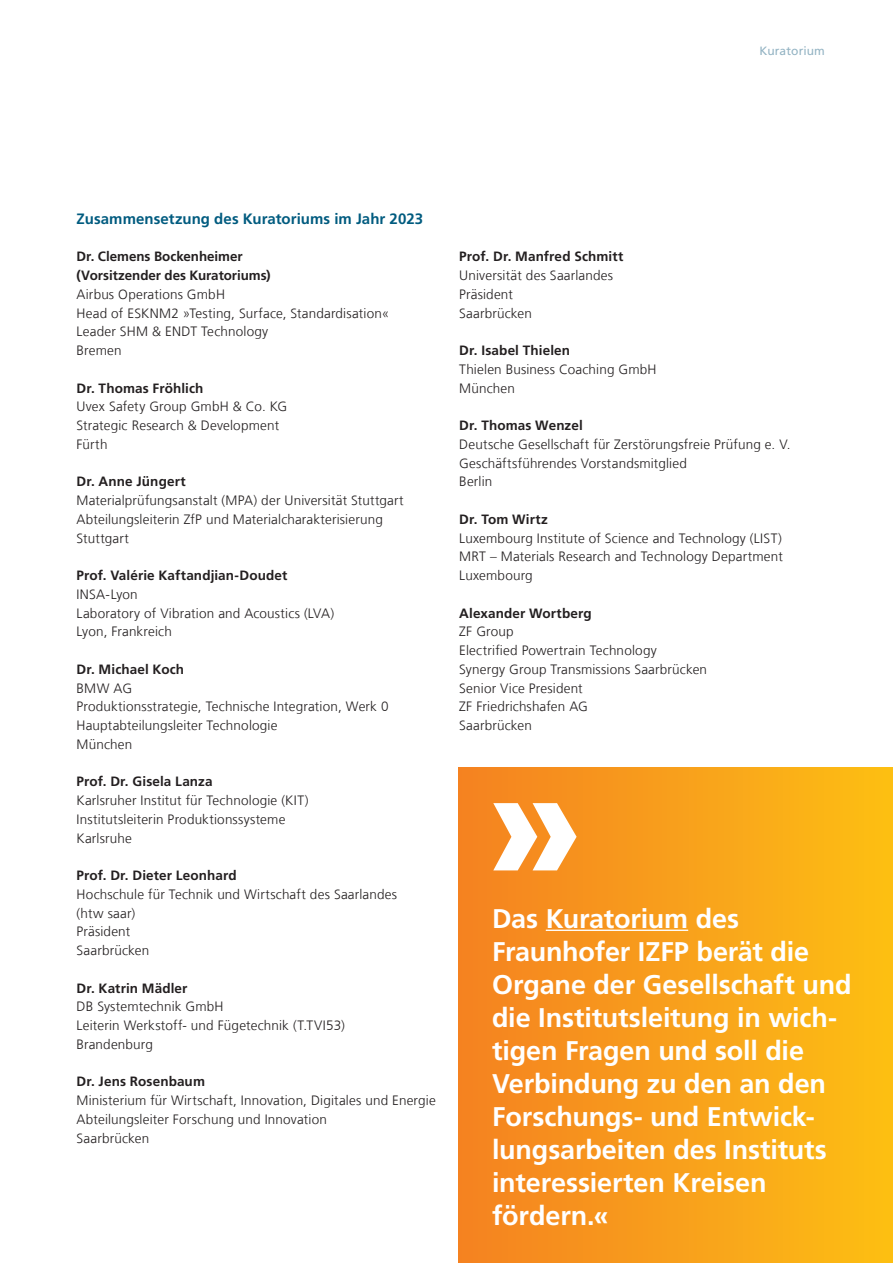
<style>
.page{position:relative;width:893px;height:1263px;background:#fff}
.page>*{position:absolute;margin:0;border:0;box-sizing:border-box;transform-origin:0 0}
.t1{font:900 165px "Frutiger LT Com";color:#fff}
.Zitat_18_22_weiss{font:700 27px/33px "Frutiger LT Com";letter-spacing:-.005em;color:#fff}
.Zwischenueberschrift_10_12_5_steel_blue_{font:700 15px "Frutiger LT Com";letter-spacing:.005em;color:#005b7f}
.Fliesstext_9_12_5_schwarz{font:300 13.5px/18.8px "Frutiger LT Com";letter-spacing:.015em;color:#231f20}
.Absatzueberschrift_9_12_5_schwarz_bold{font:700 13.5px/18.8px "Frutiger LT Com";letter-spacing:.01em;color:#231f20}
.t2{font:12px "Frutiger LT Com";letter-spacing:.005em;color:#93b3c3}
</style>
<div class="page">
<div style="left:458px;top:768px;width:435px;height:495px;background:linear-gradient(to right,#f48122,#fdbf14)"></div>
<hr style="left:546px;top:929px;width:142px;height:2px;background:#fff">
<p class="t2" style="left:760px;top:44px;width:67px">Kuratorium</p>
<p class="Zwischenueberschrift_10_12_5_steel_blue_" style="left:77px;top:210px;width:348px">Zusammensetzung des Kuratoriums im Jahr 2023</p>
<p class="Absatzueberschrift_9_12_5_schwarz_bold" style="left:77px;top:247px;width:196px">Dr. Clemens Bockenheimer -(Vorsitzender des Kuratoriums)</p>
<p class="Fliesstext_9_12_5_schwarz" style="left:77px;top:285px;width:150px">Airbus Operations GmbH</p>
<p class="Fliesstext_9_12_5_schwarz" style="left:77px;top:304px;width:314px">Head of ESKNM2 »Testing, Surface, Standardisation«</p>
<p class="Fliesstext_9_12_5_schwarz" style="left:77px;top:322px;width:193px">Leader SHM &amp; ENDT Technology</p>
<p class="Fliesstext_9_12_5_schwarz" style="left:77px;top:341px;width:47px">Bremen</p>
<p class="Absatzueberschrift_9_12_5_schwarz_bold" style="left:77px;top:379px;width:128px">Dr. Thomas Fröhlich</p>
<p class="Fliesstext_9_12_5_schwarz" style="left:77px;top:397px;width:212px">Uvex Safety Group GmbH &amp; Co. KG</p>
<p class="Fliesstext_9_12_5_schwarz" style="left:77px;top:416px;width:204px">Strategic Research &amp; Development</p>
<p class="Fliesstext_9_12_5_schwarz" style="left:77px;top:435px;width:32px">Fürth</p>
<p class="Absatzueberschrift_9_12_5_schwarz_bold" style="left:77px;top:472px;width:111px">Dr. Anne Jüngert</p>
<p class="Fliesstext_9_12_5_schwarz" style="left:77px;top:491px;width:329px">Materialprüfungsanstalt (MPA) der Universität Stuttgart</p>
<p class="Fliesstext_9_12_5_schwarz" style="left:77px;top:510px;width:308px">Abteilungsleiterin ZfP und Materialcharakterisierung</p>
<p class="Fliesstext_9_12_5_schwarz" style="left:77px;top:529px;width:54px">Stuttgart</p>
<p class="Absatzueberschrift_9_12_5_schwarz_bold" style="left:77px;top:566px;width:212px">Prof. Valérie Kaftandjian-Doudet</p>
<p class="Fliesstext_9_12_5_schwarz" style="left:77px;top:585px;width:63px">INSA-Lyon</p>
<p class="Fliesstext_9_12_5_schwarz" style="left:77px;top:604px;width:259px">Laboratory of Vibration and Acoustics (LVA)</p>
<p class="Fliesstext_9_12_5_schwarz" style="left:77px;top:622px;width:97px">Lyon, Frankreich</p>
<p class="Absatzueberschrift_9_12_5_schwarz_bold" style="left:77px;top:660px;width:109px">Dr. Michael Koch</p>
<p class="Fliesstext_9_12_5_schwarz" style="left:77px;top:679px;width:57px">BMW AG</p>
<p class="Fliesstext_9_12_5_schwarz" style="left:77px;top:697px;width:313px">Produktionsstrategie, Technische Integration, Werk 0</p>
<p class="Fliesstext_9_12_5_schwarz" style="left:77px;top:716px;width:203px">Hauptabteilungsleiter Technologie</p>
<p class="Fliesstext_9_12_5_schwarz" style="left:77px;top:735px;width:57px">München</p>
<p class="Absatzueberschrift_9_12_5_schwarz_bold" style="left:77px;top:772px;width:138px">Prof. Dr. Gisela Lanza</p>
<p class="Fliesstext_9_12_5_schwarz" style="left:77px;top:791px;width:233px">Karlsruher Institut für Technologie (KIT)</p>
<p class="Fliesstext_9_12_5_schwarz" style="left:77px;top:810px;width:210px">Institutsleiterin Produktionssysteme</p>
<p class="Fliesstext_9_12_5_schwarz" style="left:77px;top:829px;width:57px">Karlsruhe</p>
<p class="Absatzueberschrift_9_12_5_schwarz_bold" style="left:77px;top:866px;width:162px">Prof. Dr. Dieter Leonhard</p>
<p class="Fliesstext_9_12_5_schwarz" style="left:77px;top:885px;width:322px">Hochschule für Technik und Wirtschaft des Saarlandes (htw saar)</p>
<p class="Fliesstext_9_12_5_schwarz" style="left:77px;top:922px;width:55px">Präsident</p>
<p class="Fliesstext_9_12_5_schwarz" style="left:77px;top:941px;width:74px">Saarbrücken</p>
<p class="Absatzueberschrift_9_12_5_schwarz_bold" style="left:77px;top:979px;width:112px">Dr. Katrin Mädler</p>
<p class="Fliesstext_9_12_5_schwarz" style="left:77px;top:997px;width:149px">DB Systemtechnik GmbH</p>
<p class="Fliesstext_9_12_5_schwarz" style="left:77px;top:1016px;width:270px">Leiterin Werkstoff- und Fügetechnik (T.TVI53)</p>
<p class="Fliesstext_9_12_5_schwarz" style="left:77px;top:1035px;width:78px">Brandenburg</p>
<p class="Absatzueberschrift_9_12_5_schwarz_bold" style="left:77px;top:1072px;width:130px">Dr. Jens Rosenbaum</p>
<p class="Fliesstext_9_12_5_schwarz" style="left:77px;top:1091px;width:361px">Ministerium für Wirtschaft, Innovation, Digitales und Energie</p>
<p class="Fliesstext_9_12_5_schwarz" style="left:77px;top:1110px;width:252px">Abteilungsleiter Forschung und Innovation</p>
<p class="Fliesstext_9_12_5_schwarz" style="left:77px;top:1129px;width:74px">Saarbrücken</p>
<p class="Absatzueberschrift_9_12_5_schwarz_bold" style="left:459px;top:247px;width:166px">Prof. Dr. Manfred Schmitt</p>
<p class="Fliesstext_9_12_5_schwarz" style="left:459px;top:266px;width:155px">Universität des Saarlandes</p>
<p class="Fliesstext_9_12_5_schwarz" style="left:459px;top:285px;width:55px">Präsident</p>
<p class="Fliesstext_9_12_5_schwarz" style="left:459px;top:304px;width:74px">Saarbrücken</p>
<p class="Absatzueberschrift_9_12_5_schwarz_bold" style="left:459px;top:341px;width:112px">Dr. Isabel Thielen</p>
<p class="Fliesstext_9_12_5_schwarz" style="left:459px;top:360px;width:199px">Thielen Business Coaching GmbH</p>
<p class="Fliesstext_9_12_5_schwarz" style="left:459px;top:379px;width:57px">München</p>
<p class="Absatzueberschrift_9_12_5_schwarz_bold" style="left:459px;top:416px;width:125px">Dr. Thomas Wenzel</p>
<p class="Fliesstext_9_12_5_schwarz" style="left:459px;top:435px;width:333px">Deutsche Gesellschaft für Zerstörungsfreie Prüfung e. V.</p>
<p class="Fliesstext_9_12_5_schwarz" style="left:459px;top:454px;width:229px">Geschäftsführendes Vorstandsmitglied</p>
<p class="Fliesstext_9_12_5_schwarz" style="left:459px;top:472px;width:35px">Berlin</p>
<p class="Absatzueberschrift_9_12_5_schwarz_bold" style="left:459px;top:510px;width:90px">Dr. Tom Wirtz</p>
<p class="Fliesstext_9_12_5_schwarz" style="left:459px;top:529px;width:324px">Luxembourg Institute of Science and Technology (LIST)</p>
<p class="Fliesstext_9_12_5_schwarz" style="left:459px;top:547px;width:325px">MRT – Materials Research and Technology Department</p>
<p class="Fliesstext_9_12_5_schwarz" style="left:459px;top:566px;width:75px">Luxembourg</p>
<p class="Absatzueberschrift_9_12_5_schwarz_bold" style="left:459px;top:604px;width:134px">Alexander Wortberg</p>
<p class="Fliesstext_9_12_5_schwarz" style="left:459px;top:622px;width:56px">ZF Group</p>
<p class="Fliesstext_9_12_5_schwarz" style="left:459px;top:641px;width:199px">Electrified Powertrain Technology</p>
<p class="Fliesstext_9_12_5_schwarz" style="left:459px;top:660px;width:249px">Synergy Group Transmissions Saarbrücken</p>
<p class="Fliesstext_9_12_5_schwarz" style="left:459px;top:679px;width:125px">Senior Vice President</p>
<p class="Fliesstext_9_12_5_schwarz" style="left:459px;top:697px;width:130px">ZF Friedrichshafen AG</p>
<p class="Fliesstext_9_12_5_schwarz" style="left:459px;top:716px;width:74px">Saarbrücken</p>
<p class="t1" style="left:484px;top:725px;width:102px">»</p>
<p class="Zitat_18_22_weiss" style="left:492px;top:902px;width:361px">Das Kuratorium des<br>Fraunhofer IZFP berät die<br>Organe der Gesellschaft und die Institutsleitung in wich&shy;tigen Fragen und soll die<br>Verbindung zu den an den<br>Forschungs- und Entwick&shy;lungsarbeiten des Instituts interessierten Kreisen fördern.«</p>
</div>
